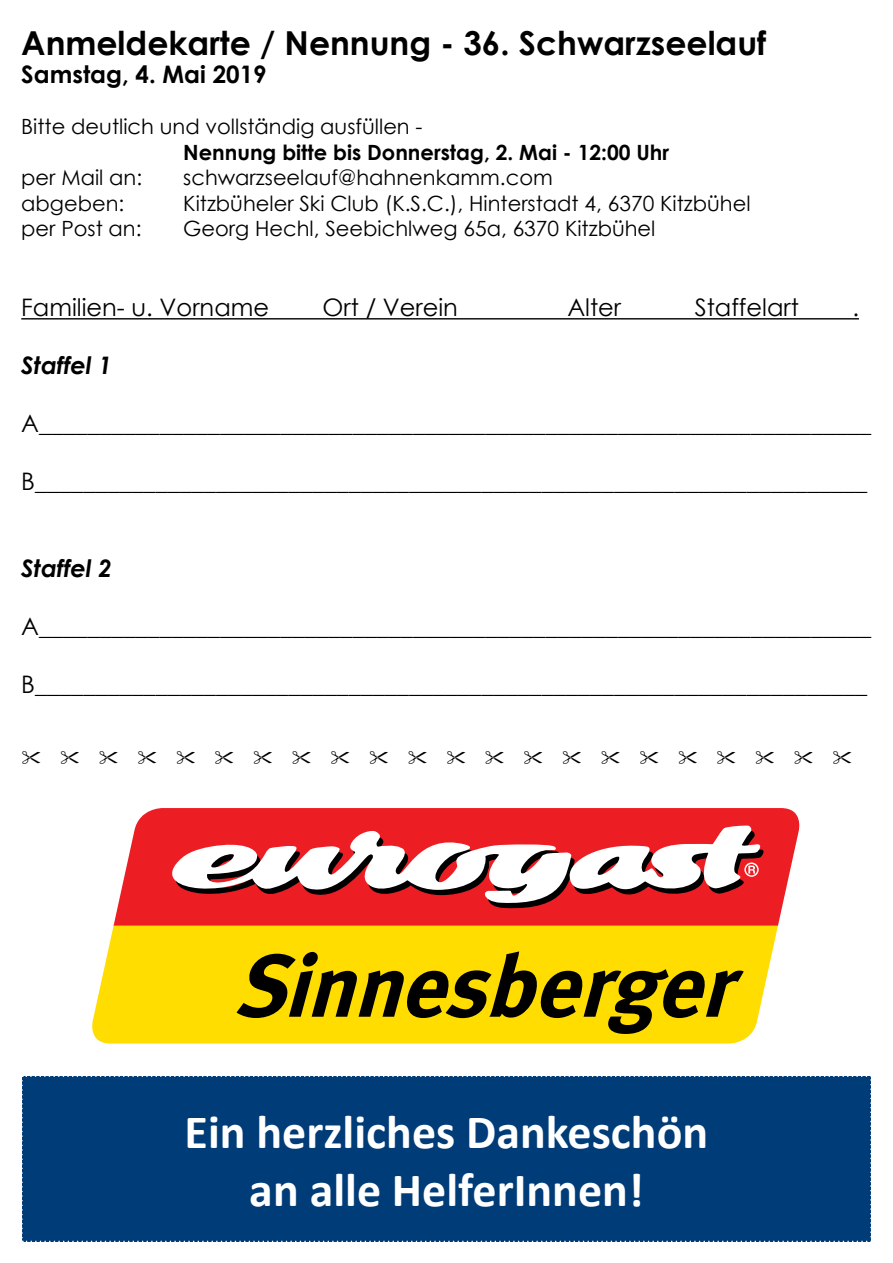
<style>
.page{position:relative;width:893px;height:1263px;background:#fff}
.page>*{position:absolute;margin:0;border:0;box-sizing:border-box;transform-origin:0 0}
.t1{font:700 48px/57.6px "Calibri";color:#fff;text-align:center}
.t2{font:700 33px "Century Gothic";color:#000}
.t3{font:24.15px "Century Gothic";color:#000}
.t4{font:700 24.15px "Century Gothic";color:#000}
.t5{font:italic 700 24.15px "Century Gothic";color:#000}
.t6{font:21px "Century Gothic";color:#000}
.t7{font:700 21px "Century Gothic";color:#000}
</style>
<div class="page">
<hr style="left:21px;top:318px;width:838px;height:1px;background:#000">
<div style="left:22px;top:1076px;width:849px;height:166px;background:#003c78"></div>
<svg style="left:114px;top:808px;width:685px;height:118px;background:#ee3337"></svg>
<svg style="left:92px;top:926px;width:686px;height:117px;background:#ffdf12"></svg>
<svg style="left:165px;top:825px;width:601px;height:86px"></svg>
<svg style="left:237px;top:951px;width:507px;height:83px;background:#ab9400"></svg>
<h2 class="t2" style="left:21px;top:17px;width:747px">Anmeldekarte / Nennung - 36. Schwarzseelauf</h2>
<p class="t4" style="left:21px;top:56px;width:247px">Samstag, 4. Mai 2019</p>
<p class="t6" style="left:21px;top:112px;width:403px">Bitte deutlich und vollständig ausfüllen -</p>
<p class="t7" style="left:183px;top:136px;width:487px">Nennung bitte bis Donnerstag, 2. Mai - 12:00 Uhr</p>
<p class="t6" style="left:21px;top:163px;width:122px">per Mail an:</p>
<p class="t6" style="left:183px;top:163px;width:371px">schwarzseelauf@hahnenkamm.com</p>
<p class="t6" style="left:21px;top:189px;width:105px">abgeben:</p>
<p class="t6" style="left:183px;top:189px;width:569px">Kitzbüheler Ski Club (K.S.C.), Hinterstadt 4, 6370 Kitzbühel</p>
<p class="t6" style="left:21px;top:214px;width:122px">per Post an:</p>
<p class="t6" style="left:183px;top:214px;width:474px">Georg Hechl, Seebichlweg 65a, 6370 Kitzbühel</p>
<p class="t3" style="left:21px;top:291px;width:249px">Familien- u. Vorname</p>
<p class="t3" style="left:323px;top:291px;width:137px">Ort / Verein</p>
<p class="t3" style="left:567px;top:291px;width:55px">Alter</p>
<p class="t3" style="left:695px;top:291px;width:106px">Staffelart</p>
<p class="t5" style="left:21px;top:347px;width:92px">Staffel 1</p>
<p class="t3" style="left:852px;top:291px;width:8px">.</p>
<p class="t3" style="left:21px;top:407px;width:851px">A_____________________________________________________________________</p>
<p class="t3" style="left:21px;top:465px;width:847px">B_____________________________________________________________________</p>
<p class="t5" style="left:21px;top:550px;width:92px">Staffel 2</p>
<p class="t3" style="left:21px;top:609px;width:851px">A_____________________________________________________________________</p>
<p class="t3" style="left:21px;top:667px;width:847px">B_____________________________________________________________________</p>
<h1 class="t1" style="left:185px;top:1103px;width:525px">Ein herzliches Dankeschön an alle HelferInnen!</h1>
</div>
